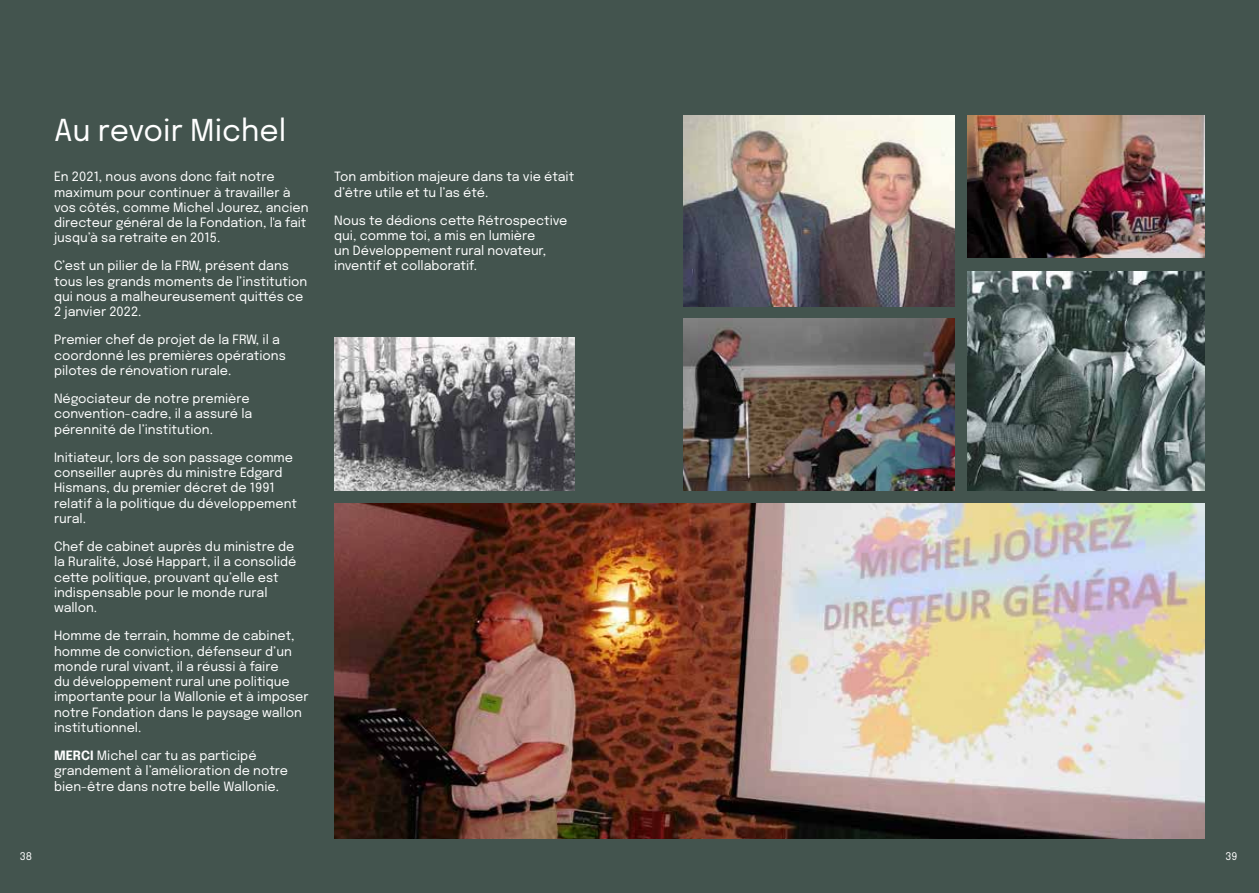
<style>
.page{position:relative;width:1259px;height:893px;background:#43544e}
.page>*{position:absolute;margin:0;border:0;box-sizing:border-box;transform-origin:0 0}
.t1{font:30px "Epilogue";color:#fff}
.t2{font:12.75px/15.3px "Epilogue";color:#fff}
.t3{font:10.5px "Epilogue";color:#fff}
.s1{font-weight:700}
</style>
<div class="page">
<img style="left:334px;top:503px;width:871px;height:336px">
<img style="left:683px;top:319px;width:272px;height:171px">
<img style="left:683px;top:116px;width:272px;height:190px">
<img style="left:967px;top:271px;width:238px;height:219px">
<img style="left:967px;top:116px;width:238px;height:142px">
<img style="left:334px;top:337px;width:241px;height:153px">
<h1 class="t1" style="left:54px;top:109px;width:234px">Au revoir Michel</h1>
<p class="t2" style="left:54px;top:168px;width:256px">En 2021, nous avons donc fait notre maximum pour continuer à travailler à vos côtés, comme Michel Jourez, ancien directeur général de la Fondation, l'a fait jusqu’à sa retraite en 2015.</p>
<p class="t2" style="left:54px;top:258px;width:255px">C’est un pilier de la FRW, présent dans tous les grands moments de l’institution qui nous a malheureusement quittés ce 2 janvier 2022.</p>
<p class="t2" style="left:54px;top:331px;width:233px">Premier chef de projet de la FRW, il a coordonné les premières opérations pilotes de rénovation rurale.</p>
<p class="t2" style="left:54px;top:390px;width:200px">Négociateur de notre première convention-cadre, il a assuré la pérennité de l’institution.</p>
<p class="t2" style="left:54px;top:449px;width:244px">Initiateur, lors de son passage comme conseiller auprès du ministre Edgard<br>Hismans, du premier décret de 1991 relatif à la politique du développement rural.</p>
<p class="t2" style="left:54px;top:538px;width:244px">Chef de cabinet auprès du ministre de la Ruralité, José Happart, il a consolidé cette politique, prouvant qu’elle est indispensable pour le monde rural wallon.</p>
<p class="t2" style="left:54px;top:627px;width:256px">Homme de terrain, homme de cabinet, homme de conviction, défenseur d’un monde rural vivant, il a réussi à faire<br>du développement rural une politique importante pour la Wallonie et à imposer notre Fondation dans le paysage wallon institutionnel.</p>
<p class="t2" style="left:54px;top:747px;width:236px"><span class="s1">MERCI</span> Michel car tu as participé grandement à l’amélioration de notre bien-être dans notre belle Wallonie.</p>
<p class="t2" style="left:334px;top:168px;width:242px">Ton ambition majeure dans ta vie était d’être utile et tu l’as été.</p>
<p class="t2" style="left:334px;top:212px;width:235px">Nous te dédions cette Rétrospective qui, comme toi, a mis en lumière<br>un Développement rural novateur, inventif et collaboratif.</p>
<p class="t3" style="left:20px;top:849px;width:14px">38</p>
<p class="t3" style="left:1225px;top:849px;width:13px">39</p>
</div>
